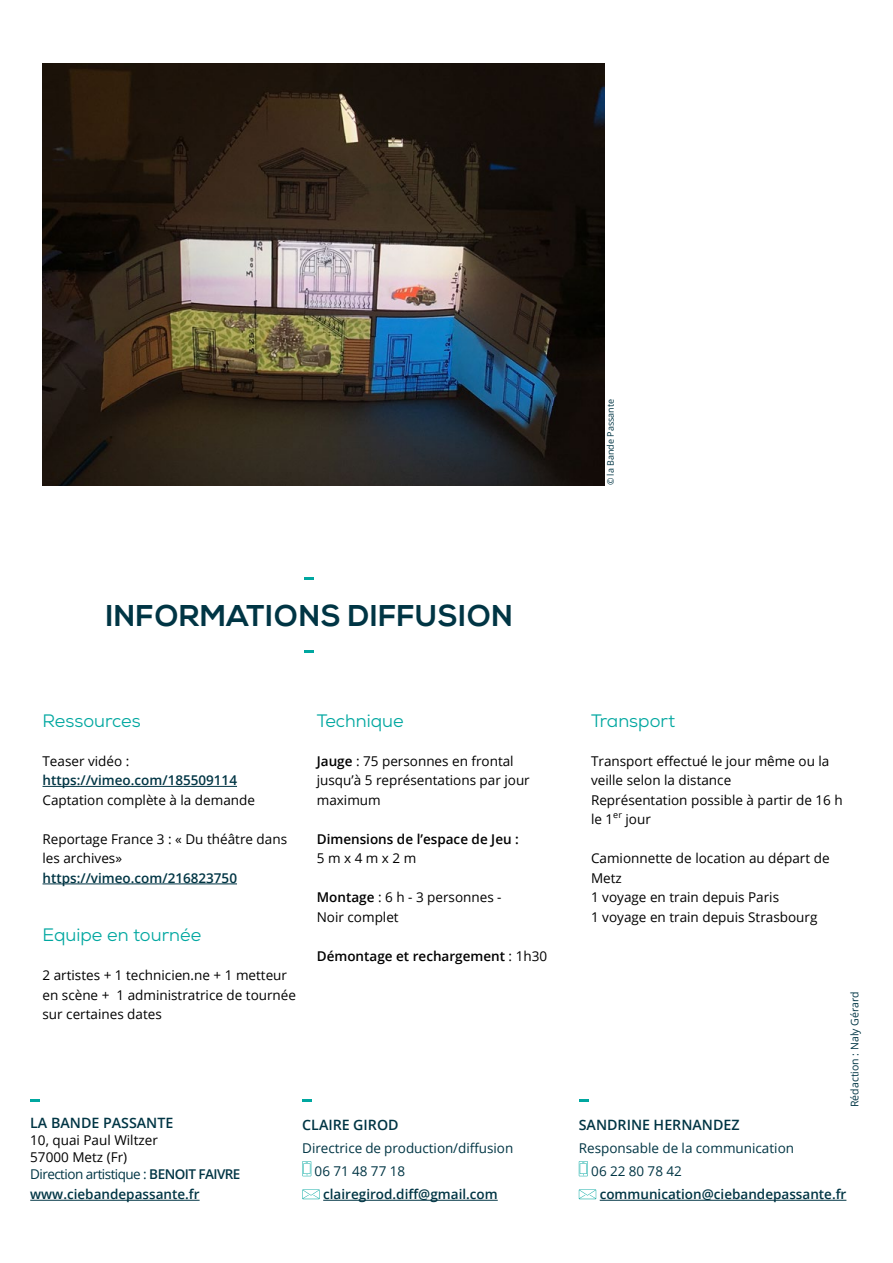
<style>
.page{position:relative;width:893px;height:1263px;background:#fff}
.page>*{position:absolute;margin:0;border:0;box-sizing:border-box;transform-origin:0 0}
.t1{font:700 30px "Nexa";letter-spacing:.02em;color:#003544}
.t2{font:18px "Nexa";color:#00a7a0}
.t3{font:600 14.25px "Open Sans";color:#003544}
.t4{font:13.5px/19.5px "Open Sans";color:#000}
.t5{font:600 13.5px "Open Sans";color:#003544}
.t6{font:13.5px/23px "Open Sans";color:#003544}
.t7{font:600 13.5px "Open Sans";color:#000}
.t8{font:10.5px "Open Sans";color:#003544}
.t9{font:9px "Open Sans";color:#013544}
.s1{font-weight:600}
.s2{font-weight:400}
.s3{color:#003544}
.s4{font-weight:600;color:#003544}
</style>
<div class="page">
<img style="left:43px;top:64px;width:562px;height:421px">
<svg style="left:305px;top:577px;width:9px;height:3px"></svg>
<svg style="left:305px;top:650px;width:9px;height:3px"></svg>
<hr style="left:43px;top:786px;width:194px;height:1px;background:#003544">
<hr style="left:43px;top:883px;width:194px;height:1px;background:#003544">
<hr style="left:323px;top:1200px;width:175px;height:1px;background:#003544">
<svg style="left:302px;top:1099px;width:10px;height:3px"></svg>
<svg style="left:302px;top:1161px;width:9px;height:15px"></svg>
<svg style="left:302px;top:1189px;width:18px;height:10px"></svg>
<hr style="left:600px;top:1200px;width:246px;height:1px;background:#003544">
<svg style="left:579px;top:1099px;width:9px;height:3px"></svg>
<svg style="left:579px;top:1161px;width:9px;height:15px"></svg>
<svg style="left:579px;top:1189px;width:17px;height:10px"></svg>
<hr style="left:30px;top:1200px;width:170px;height:1px;background:#003544">
<svg style="left:30px;top:1099px;width:10px;height:3px"></svg>
<p class="t9" style="left:604px;top:485px;width:88px;rotate:-90deg">© la Bande Passante</p>
<h1 class="t1" style="left:106px;top:599px;width:409px">INFORMATIONS DIFFUSION</h1>
<h2 class="t2" style="left:43px;top:709px;width:100px">Ressources</h2>
<p class="t4" style="left:43px;top:751px;width:88px">Teaser vidéo :</p>
<p class="t5" style="left:43px;top:771px;width:196px">https://vimeo.com/185509114</p>
<p class="t4" style="left:43px;top:790px;width:214px">Captation complète à la demande</p>
<p class="t4" style="left:43px;top:829px;width:246px">Reportage France 3 : « Du théâtre dans les archives»</p>
<p class="t5" style="left:43px;top:869px;width:196px">https://vimeo.com/216823750</p>
<h2 class="t2" style="left:43px;top:924px;width:160px">Equipe en tournée</h2>
<p class="t4" style="left:43px;top:965px;width:255px">2 artistes + 1 technicien.ne + 1 metteur en scène + 1 administratrice de tournée sur certaines dates</p>
<h2 class="t2" style="left:317px;top:709px;width:88px">Technique</h2>
<p class="t4" style="left:317px;top:751px;width:215px"><span class="s1">Jauge</span> : 75 personnes en frontal jusqu’à 5 représentations par jour maximum</p>
<p class="t7" style="left:317px;top:830px;width:204px">Dimensions de l’espace de Jeu :</p>
<p class="t4" style="left:317px;top:848px;width:101px">5 m x 4 m x 2 m</p>
<p class="t4" style="left:317px;top:887px;width:186px"><span class="s1">Montage</span> : 6 h - 3 personnes -<br>Noir complet</p>
<p class="t7" style="left:317px;top:947px;width:232px">Démontage et rechargement <span class="s2">: 1h30</span></p>
<p class="t3" style="left:30px;top:1113px;width:145px">LA BANDE PASSANTE</p>
<p class="t4" style="left:30px;top:1131px;width:212px;line-height:17px">10, quai Paul Wiltzer<br>57000 Metz (Fr)<br><span class="s3">Direction artistique :</span> <span class="s4">BENOIT FAIVRE</span></p>
<p class="t5" style="left:30px;top:1185px;width:171px">www.ciebandepassante.fr</p>
<p class="t3" style="left:302px;top:1115px;width:98px">CLAIRE GIROD</p>
<p class="t6" style="left:315px;top:1136px;width:200px;text-indent:-12px">Directrice de production/diffusion<br>06 71 48 77 18</p>
<p class="t5" style="left:323px;top:1185px;width:176px">clairegirod.diff@gmail.com</p>
<h2 class="t2" style="left:591px;top:709px;width:85px">Transport</h2>
<p class="t4" style="left:591px;top:751px;width:253px">Transport effectué le jour même ou la veille selon la distance<br>Représentation possible à partir de 16 h le 1<sup>er</sup> jour</p>
<p class="t4" style="left:591px;top:848px;width:240px">Camionnette de location au départ de<br>Metz<br>1 voyage en train depuis Paris<br>1 voyage en train depuis Strasbourg</p>
<p class="t8" style="left:847px;top:1107px;width:117px;rotate:-90deg">Rédaction : Naly Gérard</p>
<p class="t3" style="left:579px;top:1115px;width:162px">SANDRINE HERNANDEZ</p>
<p class="t6" style="left:591px;top:1136px;width:204px;text-indent:-13px">Responsable de la communication<br>06 22 80 78 42</p>
<p class="t5" style="left:600px;top:1185px;width:248px">communication@ciebandepassante.fr</p>
</div>
